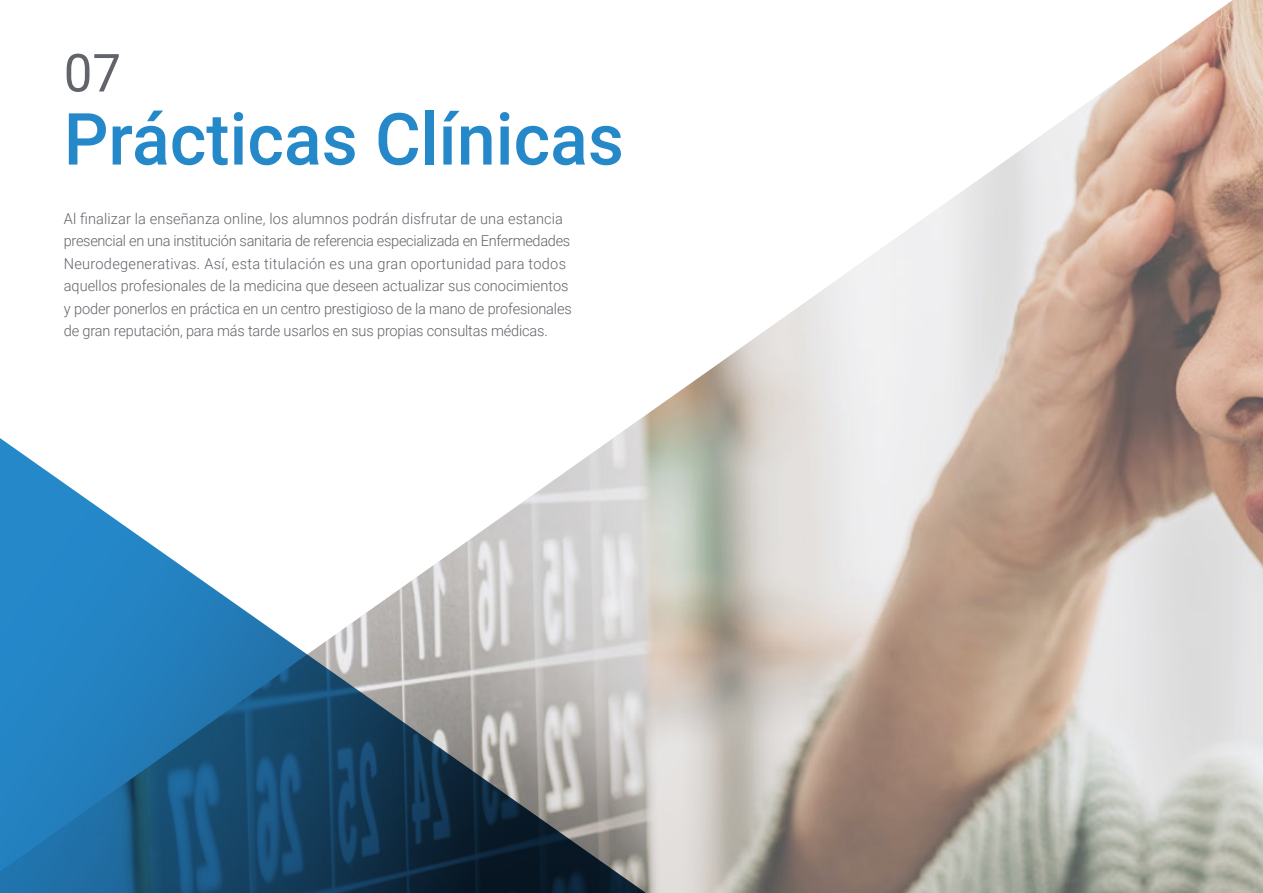
<style>
.page{position:relative;width:1263px;height:893px;background:#fff}
.page>*{position:absolute;margin:0;border:0;box-sizing:border-box;transform-origin:0 0}
.t1{font:500 72px "Roboto";color:#2488c9}
.t2{font:52.5px "Roboto";color:#61646a}
.t3{font:300 15px/22.5px "Roboto";letter-spacing:-.01em;color:#61646a}
</style>
<div class="page">
<img style="left:635px;top:0;width:628px;height:893px">
<svg style="left:0;top:423px;width:676px;height:470px"></svg>
<h2 class="t2" style="left:64px;top:36px;width:59px">07</h2>
<h1 class="t1" style="left:64px;top:89px;width:562px">Prácticas Clínicas</h1>
<p class="t3" style="left:64px;top:207px;width:509px">Al finalizar la enseñanza online, los alumnos podrán disfrutar de una estancia presencial en una institución sanitaria de referencia especializada en Enfermedades Neurodegenerativas. Así, esta titulación es una gran oportunidad para todos aquellos profesionales de la medicina que deseen actualizar sus conocimientos y poder ponerlos en práctica en un centro prestigioso de la mano de profesionales de gran reputación, para más tarde usarlos en sus propias consultas médicas.</p>
</div>
